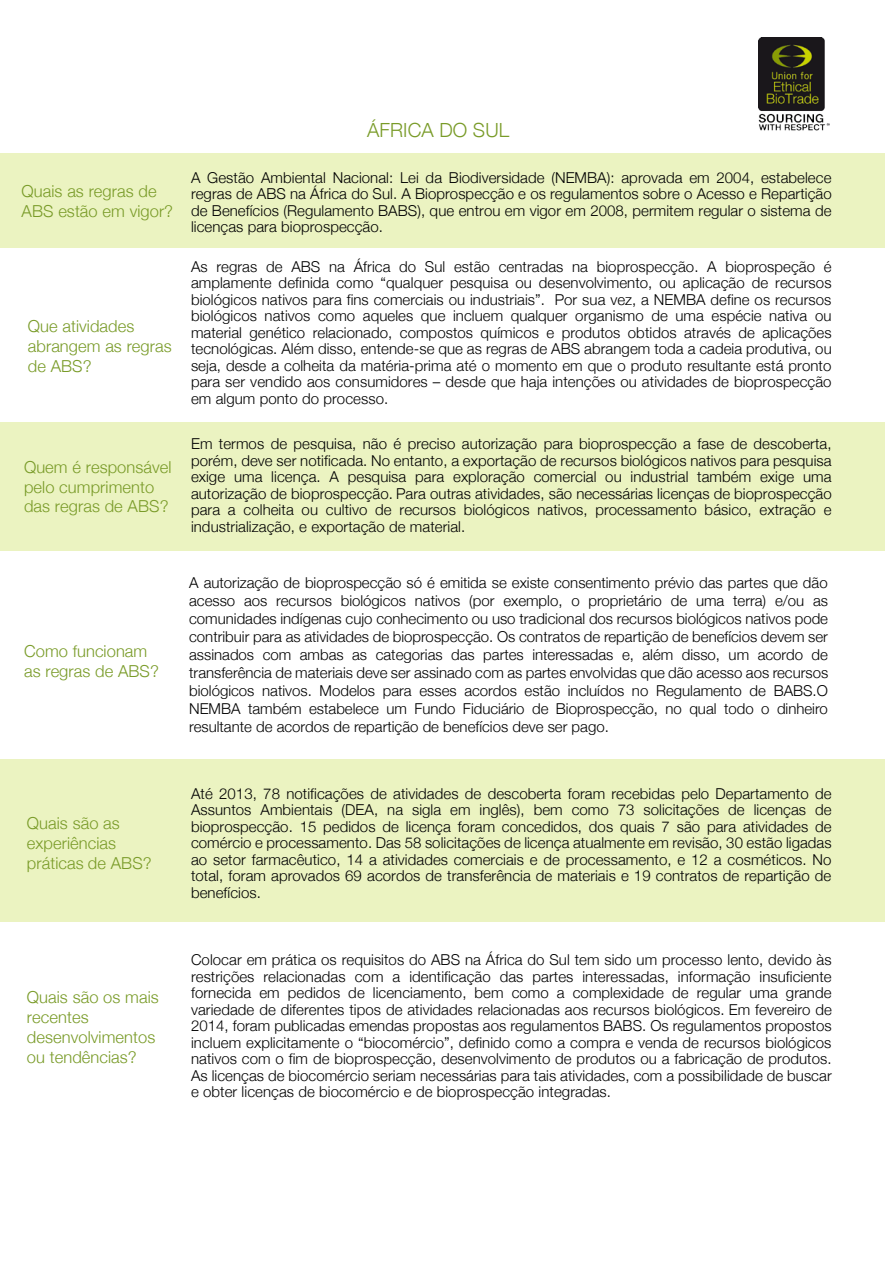
<style>
.page{position:relative;width:885px;height:1263px;background:#fff}
.page>*{position:absolute;margin:0;border:0;box-sizing:border-box;transform-origin:0 0}
.t1{font:300 19.5px "Helvetica Neue";letter-spacing:.005em;color:#799b28}
.t2{font:300 16.5px/19.8px "Helvetica Neue";letter-spacing:.005em;color:#799b28}
.t3{font:300 15px/16.5px "Helvetica Neue";letter-spacing:.005em;color:#000;text-align:justify}
</style>
<div class="page">
<div style="left:0;top:153px;width:885px;height:95px;background:#ebf3c1"></div>
<div style="left:0;top:422px;width:885px;height:128px;background:#ebf3c1"></div>
<div style="left:0;top:760px;width:885px;height:162px;background:#ebf3c1"></div>
<img style="left:759px;top:37px;width:70px;height:94px">
<p class="t2" style="left:22px;top:181px;width:153px">Quais as regras de<br>ABS estão em vigor?</p>
<p class="t2" style="left:28px;top:315px;width:145px">Que atividades abrangem as regras de ABS?</p>
<p class="t2" style="left:24px;top:456px;width:149px">Quem é responsável pelo cumprimento das regras de ABS?</p>
<p class="t2" style="left:24px;top:640px;width:136px">Como funcionam as regras de ABS?</p>
<h1 class="t1" style="left:367px;top:114px;width:144px">ÁFRICA DO SUL</h1>
<p class="t3" style="left:191px;top:168px;width:642px">A Gestão Ambiental Nacional: Lei da Biodiversidade (NEMBA): aprovada em 2004, estabelece regras de ABS na África do Sul. A Bioprospecção e os regulamentos sobre o Acesso e Repartição de Benefícios (Regulamento BABS), que entrou em vigor em 2008, permitem regular o sistema de licenças para bioprospecção.</p>
<p class="t3" style="left:191px;top:257px;width:642px">As regras de ABS na África do Sul estão centradas na bioprospecção. A bioprospeção é amplamente definida como “qualquer pesquisa ou desenvolvimento, ou aplicação de recursos biológicos nativos para fins comerciais ou industriais”. Por sua vez, a NEMBA define os recursos biológicos nativos como aqueles que incluem qualquer organismo de uma espécie nativa ou material genético relacionado, compostos químicos e produtos obtidos através de aplicações tecnológicas. Além disso, entende-se que as regras de ABS abrangem toda a cadeia produtiva, ou seja, desde a colheita da matéria-prima até o momento em que o produto resultante está pronto para ser vendido aos consumidores – desde que haja intenções ou atividades de bioprospecção em algum ponto do processo.</p>
<p class="t3" style="left:191px;top:435px;width:642px">Em termos de pesquisa, não é preciso autorização para bioprospecção a fase de descoberta, porém, deve ser notificada. No entanto, a exportação de recursos biológicos nativos para pesquisa exige uma licença. A pesquisa para exploração comercial ou industrial também exige uma autorização de bioprospecção. Para outras atividades, são necessárias licenças de bioprospecção para a colheita ou cultivo de recursos biológicos nativos, processamento básico, extração e industrialização, e exportação de material.</p>
<p class="t3" style="left:189px;top:572px;width:641px;line-height:18px">A autorização de bioprospecção só é emitida se existe consentimento prévio das partes que dão acesso aos recursos biológicos nativos (por exemplo, o proprietário de uma terra) e/ou as comunidades indígenas cujo conhecimento ou uso tradicional dos recursos biológicos nativos pode contribuir para as atividades de bioprospecção. Os contratos de repartição de benefícios devem ser assinados com ambas as categorias das partes interessadas e, além disso, um acordo de transferência de materiais deve ser assinado com as partes envolvidas que dão acesso aos recursos biológicos nativos. Modelos para esses acordos estão incluídos no Regulamento de BABS.O NEMBA também estabelece um Fundo Fiduciário de Bioprospecção, no qual todo o dinheiro resultante de acordos de repartição de benefícios deve ser pago.</p>
<p class="t2" style="left:27px;top:812px;width:126px">Quais são as experiências práticas de ABS?</p>
<p class="t3" style="left:191px;top:784px;width:642px">Até 2013, 78 notificações de atividades de descoberta foram recebidas pelo Departamento de Assuntos Ambientais (DEA, na sigla em inglês), bem como 73 solicitações de licenças de bioprospecção. 15 pedidos de licença foram concedidos, dos quais 7 são para atividades de comércio e processamento. Das 58 solicitações de licença atualmente em revisão, 30 estão ligadas ao setor farmacêutico, 14 a atividades comerciais e de processamento, e 12 a cosméticos. No total, foram aprovados 69 acordos de transferência de materiais e 19 contratos de repartição de benefícios.</p>
<p class="t2" style="left:27px;top:987px;width:133px">Quais são os mais recentes desenvolvimentos ou tendências?</p>
<p class="t3" style="left:191px;top:951px;width:642px">Colocar em prática os requisitos do ABS na África do Sul tem sido um processo lento, devido às restrições relacionadas com a identificação das partes interessadas, informação insuficiente fornecida em pedidos de licenciamento, bem como a complexidade de regular uma grande variedade de diferentes tipos de atividades relacionadas aos recursos biológicos. Em fevereiro de 2014, foram publicadas emendas propostas aos regulamentos BABS. Os regulamentos propostos incluem explicitamente o “biocomércio”, definido como a compra e venda de recursos biológicos nativos com o fim de bioprospecção, desenvolvimento de produtos ou a fabricação de produtos.<br>As licenças de biocomércio seriam necessárias para tais atividades, com a possibilidade de buscar e obter licenças de biocomércio e de bioprospecção integradas.</p>
</div>
